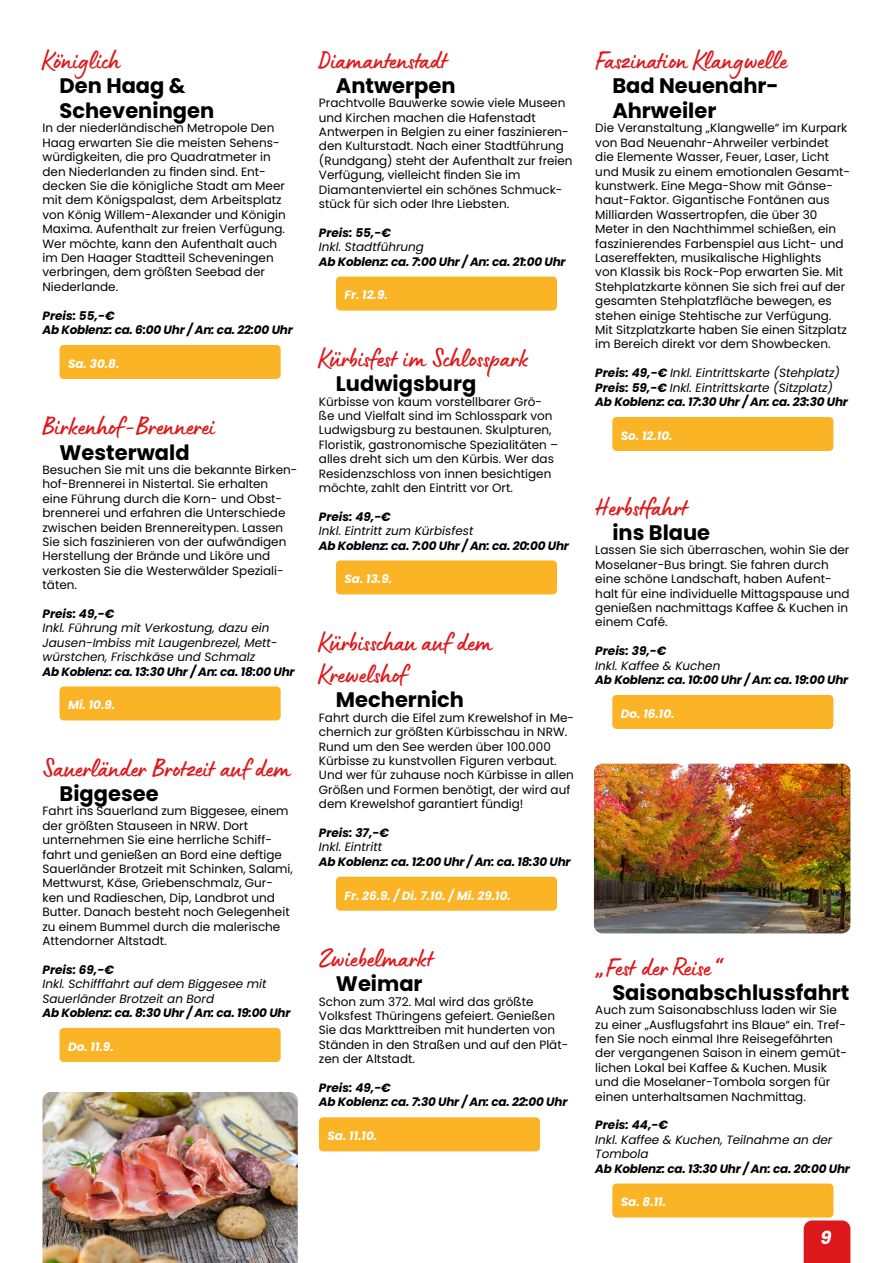
<style>
.page{position:relative;width:893px;height:1263px;background:#fff}
.page>*{position:absolute;margin:0;border:0;box-sizing:border-box;transform-origin:0 0}
.t1{font:27px/32.4px "Lumios Marker";color:#dd181b}
.t2{font:700 21px/25.2px "Poppins";color:#000}
.t3{font:italic 700 18px "Poppins";color:#fff}
.t4{font:12px/14.4px "Poppins";color:#000}
.t5{font:italic 700 12px/14.4px "Poppins";letter-spacing:-.02em;color:#000}
.t6{font:italic 12px/14.4px "Poppins";color:#000}
.t7{font:italic 700 12px "Poppins";color:#fff}
.s1{font-weight:700}
</style>
<div class="page">
<div style="left:804px;top:1220px;width:46px;height:43px;background:#dd181b"></div>
<div style="left:60px;top:345px;width:221px;height:34px;background:#fab426;border-radius:4px"></div>
<div style="left:60px;top:686px;width:221px;height:34px;background:#fab426;border-radius:4px"></div>
<div style="left:60px;top:1028px;width:221px;height:34px;background:#fab426;border-radius:4px"></div>
<div style="left:336px;top:277px;width:221px;height:34px;background:#fab426;border-radius:4px"></div>
<div style="left:336px;top:560px;width:221px;height:34px;background:#fab426;border-radius:4px"></div>
<div style="left:336px;top:877px;width:221px;height:34px;background:#fab426;border-radius:4px"></div>
<div style="left:319px;top:1117px;width:221px;height:34px;background:#fab426;border-radius:4px"></div>
<div style="left:612px;top:417px;width:221px;height:34px;background:#fab426;border-radius:4px"></div>
<div style="left:612px;top:695px;width:221px;height:34px;background:#fab426;border-radius:4px"></div>
<div style="left:612px;top:1183px;width:221px;height:34px;background:#fab426;border-radius:4px"></div>
<img style="left:594px;top:764px;width:256px;height:169px">
<img style="left:43px;top:1092px;width:255px;height:171px">
<h1 class="t1" style="left:43px;top:42px;width:79px">Königlich</h1>
<h2 class="t2" style="left:60px;top:73px;width:156px">Den Haag &amp;<br>Scheveningen</h2>
<p class="t4" style="left:43px;top:121px;width:245px">In der niederländischen Metropole Den Haag erwarten Sie die meisten Sehens&shy;würdigkeiten, die pro Quadratmeter in den Niederlanden zu finden sind. Ent&shy;decken Sie die königliche Stadt am Meer mit dem Königspalast, dem Arbeitsplatz von König Willem-Alexander und Königin Maxima. Aufenthalt zur freien Verfügung.<br>Wer möchte, kann den Aufenthalt auch im Den Haager Stadtteil Scheveningen verbringen, dem größten Seebad der Niederlande.</p>
<p class="t5" style="left:43px;top:308px;width:252px">Preis: 55,-€<br>Ab Koblenz: ca. 6:00 Uhr / An: ca. 22:00 Uhr</p>
<p class="t7" style="left:68px;top:357px;width:53px">Sa. 30.8.</p>
<h1 class="t1" style="left:43px;top:409px;width:174px">Birkenhof-Brennerei</h1>
<h2 class="t2" style="left:60px;top:440px;width:132px">Westerwald</h2>
<p class="t4" style="left:43px;top:463px;width:257px">Besuchen Sie mit uns die bekannte Birken&shy;hof-Brennerei in Nistertal. Sie erhalten<br>eine Führung durch die Korn- und Obst&shy;brennerei und erfahren die Unterschiede zwischen beiden Brennereitypen. Lassen Sie sich faszinieren von der aufwändigen Herstellung der Brände und Liköre und verkosten Sie die Westerwälder Speziali&shy;täten.</p>
<p class="t5" style="left:43px;top:607px;width:73px">Preis: 49,-€</p>
<p class="t6" style="left:43px;top:621px;width:237px">Inkl. Führung mit Verkostung, dazu ein<br>Jausen-Imbiss mit Laugenbrezel, Mett&shy;würstchen, Frischkäse und Schmalz</p>
<p class="t5" style="left:43px;top:664px;width:254px">Ab Koblenz: ca. 13:30 Uhr / An: ca. 18:00 Uhr</p>
<p class="t7" style="left:68px;top:698px;width:49px">Mi. 10.9.</p>
<h1 class="t1" style="left:43px;top:750px;width:250px">Sauerländer Brotzeit auf dem</h1>
<h2 class="t2" style="left:60px;top:781px;width:101px">Biggesee</h2>
<p class="t4" style="left:43px;top:804px;width:252px">Fahrt ins Sauerland zum Biggesee, einem der größten Stauseen in NRW. Dort unternehmen Sie eine herrliche Schiff&shy;fahrt und genießen an Bord eine deftige Sauerländer Brotzeit mit Schinken, Salami, Mettwurst, Käse, Griebenschmalz, Gur&shy;ken und Radieschen, Dip, Landbrot und Butter. Danach besteht noch Gelegenheit zu einem Bummel durch die malerische Attendorner Altstadt.</p>
<p class="t5" style="left:43px;top:962px;width:73px">Preis: 69,-€</p>
<p class="t6" style="left:43px;top:977px;width:225px">Inkl. Schifffahrt auf dem Biggesee mit<br>Sauerländer Brotzeit an Bord</p>
<p class="t5" style="left:43px;top:1006px;width:250px">Ab Koblenz: ca. 8:30 Uhr / An: ca. 19:00 Uhr</p>
<p class="t7" style="left:68px;top:1039px;width:47px">Do. 11.9.</p>
<h1 class="t1" style="left:319px;top:42px;width:130px">Diamantenstadt</h1>
<h2 class="t2" style="left:336px;top:73px;width:121px">Antwerpen</h2>
<p class="t4" style="left:319px;top:96px;width:255px">Prachtvolle Bauwerke sowie viele Museen und Kirchen machen die Hafenstadt Antwerpen in Belgien zu einer faszinieren&shy;den Kulturstadt. Nach einer Stadtführung (Rundgang) steht der Aufenthalt zur freien Verfügung, vielleicht finden Sie im Diamantenviertel ein schönes Schmuck&shy;stück für sich oder Ihre Liebsten.</p>
<p class="t5" style="left:319px;top:225px;width:74px">Preis: 55,-€</p>
<p class="t6" style="left:319px;top:240px;width:107px">Inkl. Stadtführung</p>
<p class="t5" style="left:319px;top:254px;width:248px">Ab Koblenz: ca. 7:00 Uhr / An: ca. 21:00 Uhr</p>
<p class="t7" style="left:344px;top:288px;width:45px">Fr. 12.9.</p>
<h1 class="t1" style="left:319px;top:340px;width:211px">Kürbisfest im Schlosspark</h1>
<h2 class="t2" style="left:336px;top:371px;width:142px">Ludwigsburg</h2>
<p class="t4" style="left:319px;top:394px;width:241px">Kürbisse von kaum vorstellbarer Grö&shy;ße und Vielfalt sind im Schlosspark von Ludwigsburg zu bestaunen. Skulpturen, Floristik, gastronomische Spezialitäten – alles dreht sich um den Kürbis. Wer das Residenzschloss von innen besichtigen möchte, zahlt den Eintritt vor Ort.</p>
<p class="t5" style="left:319px;top:509px;width:73px">Preis: 49,-€</p>
<p class="t6" style="left:319px;top:524px;width:156px">Inkl. Eintritt zum Kürbisfest</p>
<p class="t5" style="left:319px;top:538px;width:252px">Ab Koblenz: ca. 7:00 Uhr / An: ca. 20:00 Uhr</p>
<p class="t7" style="left:344px;top:572px;width:49px">Sa. 13.9.</p>
<h1 class="t1" style="left:319px;top:624px;width:175px">Kürbisschau auf dem<br>Krewelshof</h1>
<h2 class="t2" style="left:336px;top:687px;width:130px">Mechernich</h2>
<p class="t4" style="left:319px;top:710px;width:257px">Fahrt durch die Eifel zum Krewelshof in Me&shy;chernich zur größten Kürbisschau in NRW.<br>Rund um den See werden über 100.000<br>Kürbisse zu kunstvollen Figuren verbaut.<br>Und wer für zuhause noch Kürbisse in allen Größen und Formen benötigt, der wird auf dem Krewelshof garantiert fündig!</p>
<p class="t5" style="left:319px;top:826px;width:72px">Preis: 37,-€</p>
<p class="t6" style="left:319px;top:840px;width:65px">Inkl. Eintritt</p>
<p class="t5" style="left:319px;top:854px;width:253px">Ab Koblenz: ca. 12:00 Uhr / An: ca. 18:30 Uhr</p>
<p class="t7" style="left:344px;top:888px;width:168px">Fr. 26.9. / Di. 7.10. / Mi. 29.10.</p>
<h1 class="t1" style="left:319px;top:940px;width:116px">Zwiebelmarkt</h1>
<h2 class="t2" style="left:336px;top:971px;width:88px">Weimar</h2>
<p class="t4" style="left:319px;top:994px;width:251px">Schon zum 372. Mal wird das größte Volksfest Thüringens gefeiert. Genießen Sie das Markttreiben mit hunderten von Ständen in den Straßen und auf den Plät&shy;zen der Altstadt.</p>
<p class="t5" style="left:319px;top:1081px;width:250px">Preis: 49,-€<br>Ab Koblenz: ca. 7:30 Uhr / An: ca. 22:00 Uhr</p>
<p class="t7" style="left:327px;top:1129px;width:51px">Sa. 11.10.</p>
<h1 class="t1" style="left:595px;top:42px;width:193px">Faszination Klangwelle</h1>
<h2 class="t2" style="left:612px;top:73px;width:168px">Bad Neuenahr-<br>Ahrweiler</h2>
<p class="t4" style="left:595px;top:121px;width:256px">Die Veranstaltung „Klangwelle“ im Kurpark von Bad Neuenahr-Ahrweiler verbindet die Elemente Wasser, Feuer, Laser, Licht und Musik zu einem emotionalen Gesamt&shy;kunstwerk. Eine Mega-Show mit Gänse&shy;haut-Faktor. Gigantische Fontänen aus Milliarden Wassertropfen, die über 30<br>Meter in den Nachthimmel schießen, ein faszinierendes Farbenspiel aus Licht- und Lasereffekten, musikalische Highlights<br>von Klassik bis Rock-Pop erwarten Sie. Mit Stehplatzkarte können Sie sich frei auf der gesamten Stehplatzfläche bewegen, es stehen einige Stehtische zur Verfügung.<br>Mit Sitzplatzkarte haben Sie einen Sitzplatz im Bereich direkt vor dem Showbecken.</p>
<p class="t6" style="left:595px;top:366px;width:254px"><span class="s1">Preis: 49,-€</span> Inkl. Eintrittskarte (Stehplatz)<br><span class="s1">Preis: 59,-€</span> Inkl. Eintrittskarte (Sitzplatz)<br><span class="s1">Ab Koblenz: ca. 17:30 Uhr / An: ca. 23:30 Uhr</span></p>
<p class="t7" style="left:621px;top:429px;width:53px">So. 12.10.</p>
<h1 class="t1" style="left:595px;top:489px;width:94px">Herbstfahrt</h1>
<h2 class="t2" style="left:612px;top:520px;width:99px">ins Blaue</h2>
<p class="t4" style="left:595px;top:543px;width:256px">Lassen Sie sich überraschen, wohin Sie der Moselaner-Bus bringt. Sie fahren durch eine schöne Landschaft, haben Aufent&shy;halt für eine individuelle Mittagspause und genießen nachmittags Kaffee &amp; Kuchen in einem Café.</p>
<p class="t5" style="left:595px;top:644px;width:73px">Preis: 39,-€</p>
<p class="t6" style="left:595px;top:658px;width:127px">Inkl. Kaffee &amp; Kuchen</p>
<p class="t5" style="left:595px;top:673px;width:254px">Ab Koblenz: ca. 10:00 Uhr / An: ca. 19:00 Uhr</p>
<p class="t7" style="left:621px;top:707px;width:55px">Do. 16.10.</p>
<h1 class="t1" style="left:595px;top:949px;width:127px">„Fest der Reise“</h1>
<h2 class="t2" style="left:612px;top:980px;width:238px">Saisonabschlussfahrt</h2>
<p class="t4" style="left:595px;top:1003px;width:253px">Auch zum Saisonabschluss laden wir Sie zu einer „Ausflugsfahrt ins Blaue“ ein. Tref&shy;fen Sie noch einmal Ihre Reisegefährten der vergangenen Saison in einem gemüt&shy;lichen Lokal bei Kaffee &amp; Kuchen. Musik und die Moselaner-Tombola sorgen für einen unterhaltsamen Nachmittag.</p>
<p class="t5" style="left:595px;top:1118px;width:74px">Preis: 44,-€</p>
<p class="t6" style="left:595px;top:1132px;width:239px">Inkl. Kaffee &amp; Kuchen, Teilnahme an der<br>Tombola</p>
<p class="t5" style="left:595px;top:1161px;width:256px">Ab Koblenz: ca. 13:30 Uhr / An: ca. 20:00 Uhr</p>
<p class="t7" style="left:621px;top:1195px;width:47px">Sa. 8.11.</p>
<h3 class="t3" style="left:820px;top:1227px;width:13px">9</h3>
</div>
